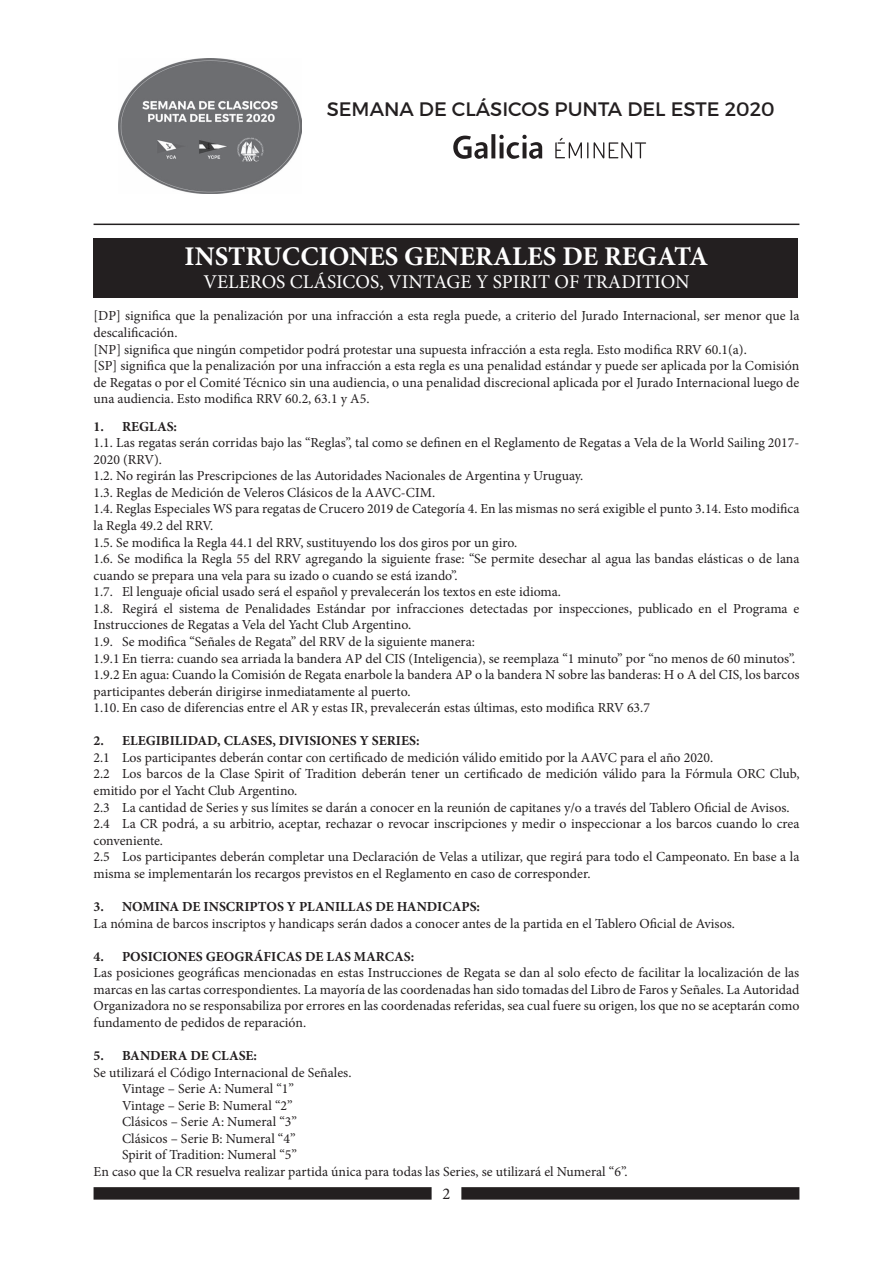
<style>
.page{position:relative;width:893px;height:1263px;background:#fff}
.page>*{position:absolute;margin:0;border:0;box-sizing:border-box;transform-origin:0 0}
.t1{font:700 27px "Minion Pro";color:#fff}
.t2{font:19.5px "Minion Pro";color:#fff}
.t3{font:19.5px "Montserrat";color:#231f20}
.t4{font:16.5px "Minion Pro";color:#231f20}
.t5{font:13.8px/16.5px "Minion Pro";color:#231f20}
.t6{font:700 13.8px "Minion Pro";color:#231f20}
</style>
<div class="page">
<img style="left:118px;top:58px;width:183px;height:135px">
<hr style="left:94px;top:224px;width:705px;height:1px;background:#231f20">
<div style="left:94px;top:1188px;width:337px;height:11px;background:#231f20"></div>
<div style="left:94px;top:1187px;width:338px;height:12px;border:2px solid #231f20"></div>
<div style="left:462px;top:1188px;width:337px;height:11px;background:#231f20"></div>
<div style="left:461px;top:1187px;width:338px;height:12px;border:2px solid #231f20"></div>
<svg style="left:453px;top:134px;width:193px;height:25px"></svg>
<div style="left:94px;top:239px;width:704px;height:59px;background:#231f20"></div>
<h2 class="t3" style="left:327px;top:97px;width:449px">SEMANA DE CLÁSICOS PUNTA DEL ESTE 2020</h2>
<h1 class="t1" style="left:185px;top:237px;width:525px">INSTRUCCIONES GENERALES DE REGATA</h1>
<h2 class="t2" style="left:203px;top:269px;width:488px">VELEROS CLÁSICOS, VINTAGE Y SPIRIT OF TRADITION</h2>
<p class="t5" style="left:94px;top:308px;width:707px">[DP] significa que la penalización por una infracción a esta regla puede, a criterio del Jurado Internacional, ser menor que la descalificación.<br>[NP] significa que ningún competidor podrá protestar una supuesta infracción a esta regla. Esto modifica RRV 60.1(a).<br>[SP] significa que la penalización por una infracción a esta regla es una penalidad estándar y puede ser aplicada por la Comisión de Regatas o por el Comité Técnico sin una audiencia, o una penalidad discrecional aplicada por el Jurado Internacional luego de una audiencia. Esto modifica RRV 60.2, 63.1 y A5.</p>
<p class="t6" style="left:94px;top:416px;width:85px">1. REGLAS:</p>
<p class="t5" style="left:94px;top:435px;width:707px">1.1. Las regatas serán corridas bajo las “Reglas”, tal como se definen en el Reglamento de Regatas a Vela de la World Sailing 2017- 2020 (RRV).<br>1.2. No regirán las Prescripciones de las Autoridades Nacionales de Argentina y Uruguay.<br>1.3. Reglas de Medición de Veleros Clásicos de la AAVC-CIM.<br>1.4. Reglas Especiales WS para regatas de Crucero 2019 de Categoría 4. En las mismas no será exigible el punto 3.14. Esto modifica la Regla 49.2 del RRV.<br>1.5. Se modifica la Regla 44.1 del RRV, sustituyendo los dos giros por un giro.<br>1.6. Se modifica la Regla 55 del RRV agregando la siguiente frase: “Se permite desechar al agua las bandas elásticas o de lana cuando se prepara una vela para su izado o cuando se está izando”.<br>1.7. El lenguaje oficial usado será el español y prevalecerán los textos en este idioma.<br>1.8. Regirá el sistema de Penalidades Estándar por infracciones detectadas por inspecciones, publicado en el Programa e Instrucciones de Regatas a Vela del Yacht Club Argentino.<br>1.9. Se modifica “Señales de Regata” del RRV de la siguiente manera:<br>1.9.1 En tierra: cuando sea arriada la bandera AP del CIS (Inteligencia), se reemplaza “1 minuto” por “no menos de 60 minutos”.<br>1.9.2 En agua: Cuando la Comisión de Regata enarbole la bandera AP o la bandera N sobre las banderas: H o A del CIS, los barcos participantes deberán dirigirse inmediatamente al puerto.<br>1.10. En caso de diferencias entre el AR y estas IR, prevalecerán estas últimas, esto modifica RRV 63.7</p>
<p class="t6" style="left:94px;top:731px;width:327px">2. ELEGIBILIDAD, CLASES, DIVISIONES Y SERIES:</p>
<p class="t5" style="left:94px;top:749px;width:707px">2.1 Los participantes deberán contar con certificado de medición válido emitido por la AAVC para el año 2020.<br>2.2 Los barcos de la Clase Spirit of Tradition deberán tener un certificado de medición válido para la Fórmula ORC Club, emitido por el Yacht Club Argentino.<br>2.3 La cantidad de Series y sus límites se darán a conocer en la reunión de capitanes y/o a través del Tablero Oficial de Avisos.<br>2.4 La CR podrá, a su arbitrio, aceptar, rechazar o revocar inscripciones y medir o inspeccionar a los barcos cuando lo crea conveniente.<br>2.5 Los participantes deberán completar una Declaración de Velas a utilizar, que regirá para todo el Campeonato. En base a la misma se implementarán los recargos previstos en el Reglamento en caso de corresponder.</p>
<p class="t6" style="left:94px;top:897px;width:388px">3. NOMINA DE INSCRIPTOS Y PLANILLAS DE HANDICAPS:</p>
<p class="t5" style="left:94px;top:915px;width:643px">La nómina de barcos inscriptos y handicaps serán dados a conocer antes de la partida en el Tablero Oficial de Avisos.</p>
<p class="t6" style="left:94px;top:946px;width:322px">4. POSICIONES GEOGRÁFICAS DE LAS MARCAS:</p>
<p class="t5" style="left:94px;top:964px;width:707px;text-align:justify">Las posiciones geográficas mencionadas en estas Instrucciones de Regata se dan al solo efecto de facilitar la localización de las marcas en las cartas correspondientes. La mayoría de las coordenadas han sido tomadas del Libro de Faros y Señales. La Autoridad Organizadora no se responsabiliza por errores en las coordenadas referidas, sea cual fuere su origen, los que no se aceptarán como fundamento de pedidos de reparación.</p>
<p class="t6" style="left:94px;top:1046px;width:165px">5. BANDERA DE CLASE:</p>
<p class="t5" style="left:94px;top:1064px;width:259px">Se utilizará el Código Internacional de Señales.</p>
<p class="t5" style="left:122px;top:1080px;width:174px">Vintage – Serie A: Numeral “1”</p>
<p class="t5" style="left:122px;top:1097px;width:172px">Vintage – Serie B: Numeral “2”</p>
<p class="t5" style="left:122px;top:1114px;width:176px">Clásicos – Serie A: Numeral “3”</p>
<p class="t5" style="left:122px;top:1130px;width:175px">Clásicos – Serie B: Numeral “4”</p>
<p class="t5" style="left:122px;top:1147px;width:177px">Spirit of Tradition: Numeral “5”</p>
<p class="t5" style="left:94px;top:1163px;width:535px">En caso que la CR resuelva realizar partida única para todas las Series, se utilizará el Numeral “6”.</p>
<p class="t4" style="left:442px;top:1183px;width:9px">2</p>
</div>
